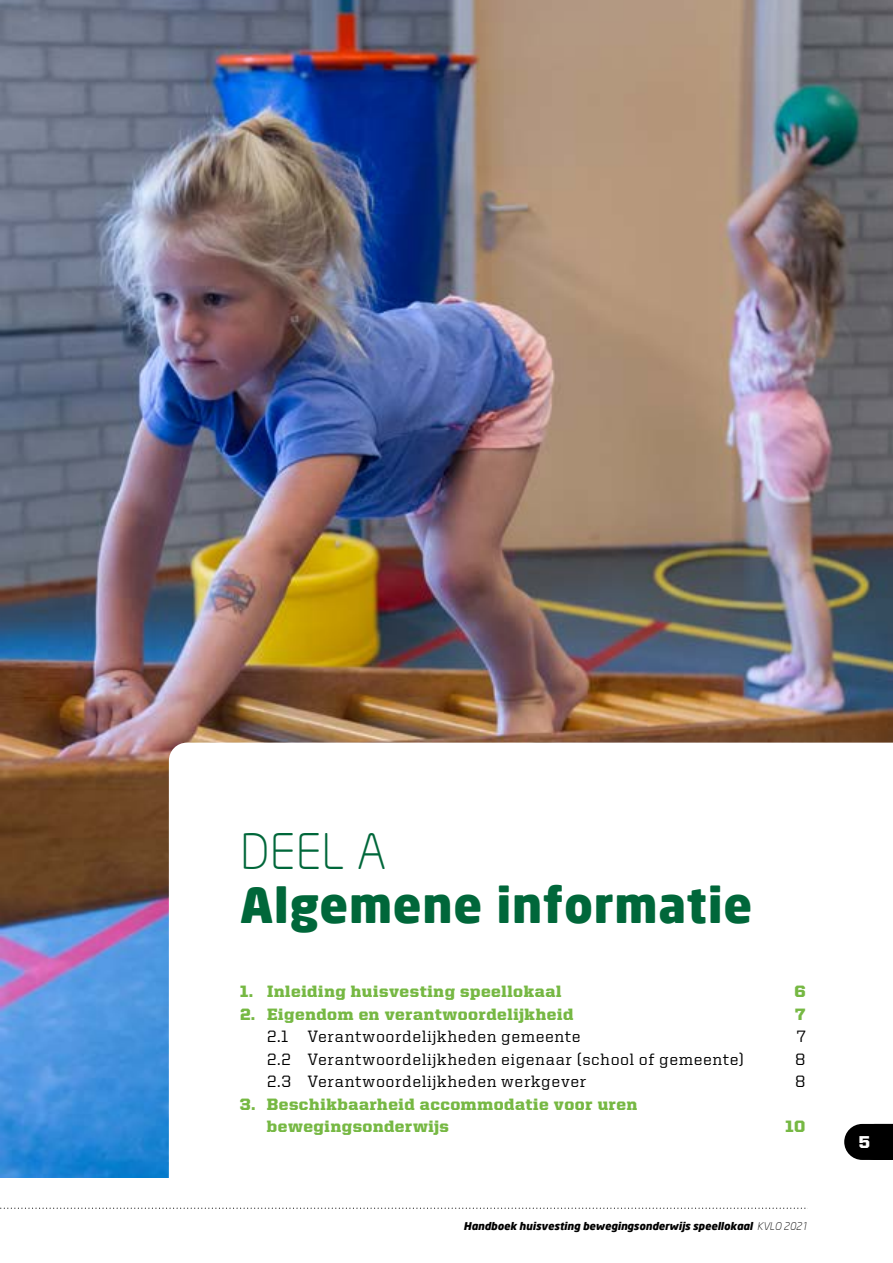
<style>
.page{position:relative;width:893px;height:1263px;background:#fff}
.page>*{position:absolute;margin:0;border:0;box-sizing:border-box;transform-origin:0 0}
.t1{font:900 48px "Neo Sans";letter-spacing:.015em;color:#00673a}
.t2{font:300 48px "Neo Sans";color:#00673a}
.t3{font:900 17.25px "United Sans Reg";color:#fff}
.t4{font:900 16.5px/22.5px "United Serif Reg";letter-spacing:.035em;color:#76b843}
.t5{font:500 16.5px "United Serif Reg";letter-spacing:.045em;color:#000}
.t6{font:italic 900 10.5px "Neo Sans";color:#000}
.s1{font-weight:300}
</style>
<div class="page">
<img style="left:0;top:0;width:893px;height:1178px">
<svg style="left:169px;top:743px;width:724px;height:435px"></svg>
<svg style="left:844px;top:1124px;width:49px;height:36px;background:#151515"></svg>
<svg style="left:0;top:1207px;width:808px;height:2px"></svg>
<h1 class="t2" style="left:240px;top:822px;width:148px">DEEL A</h1>
<h1 class="t1" style="left:240px;top:873px;width:514px">Algemene informatie</h1>
<p class="t4" style="left:240px;top:980px;width:323px">1. Inleiding huisvesting speellokaal</p>
<p class="t4" style="left:794px;top:980px;width:13px">6</p>
<p class="t4" style="left:240px;top:1003px;width:335px">2. Eigendom en verantwoordelijkheid</p>
<p class="t4" style="left:795px;top:1003px;width:12px">7</p>
<p class="t5" style="left:267px;top:1028px;width:315px">2.1 Verantwoordelijkheden gemeente</p>
<p class="t5" style="left:797px;top:1028px;width:10px">7</p>
<p class="t5" style="left:267px;top:1050px;width:479px">2.2 Verantwoordelijkheden eigenaar (school of gemeente)</p>
<p class="t5" style="left:795px;top:1050px;width:12px">8</p>
<p class="t5" style="left:267px;top:1073px;width:321px">2.3 Verantwoordelijkheden werkgever</p>
<p class="t5" style="left:795px;top:1073px;width:12px">8</p>
<p class="t4" style="left:267px;top:1093px;width:372px;text-indent:-27px">3. Beschikbaarheid accommodatie voor uren bewegingsonderwijs</p>
<p class="t4" style="left:785px;top:1115px;width:22px">10</p>
<p class="t6" style="left:464px;top:1219px;width:346px">Handboek huisvesting bewegingsonderwijs speellokaal <span class="s1">KVLO 2021</span></p>
<p class="t3" style="left:859px;top:1133px;width:13px">5</p>
</div>
